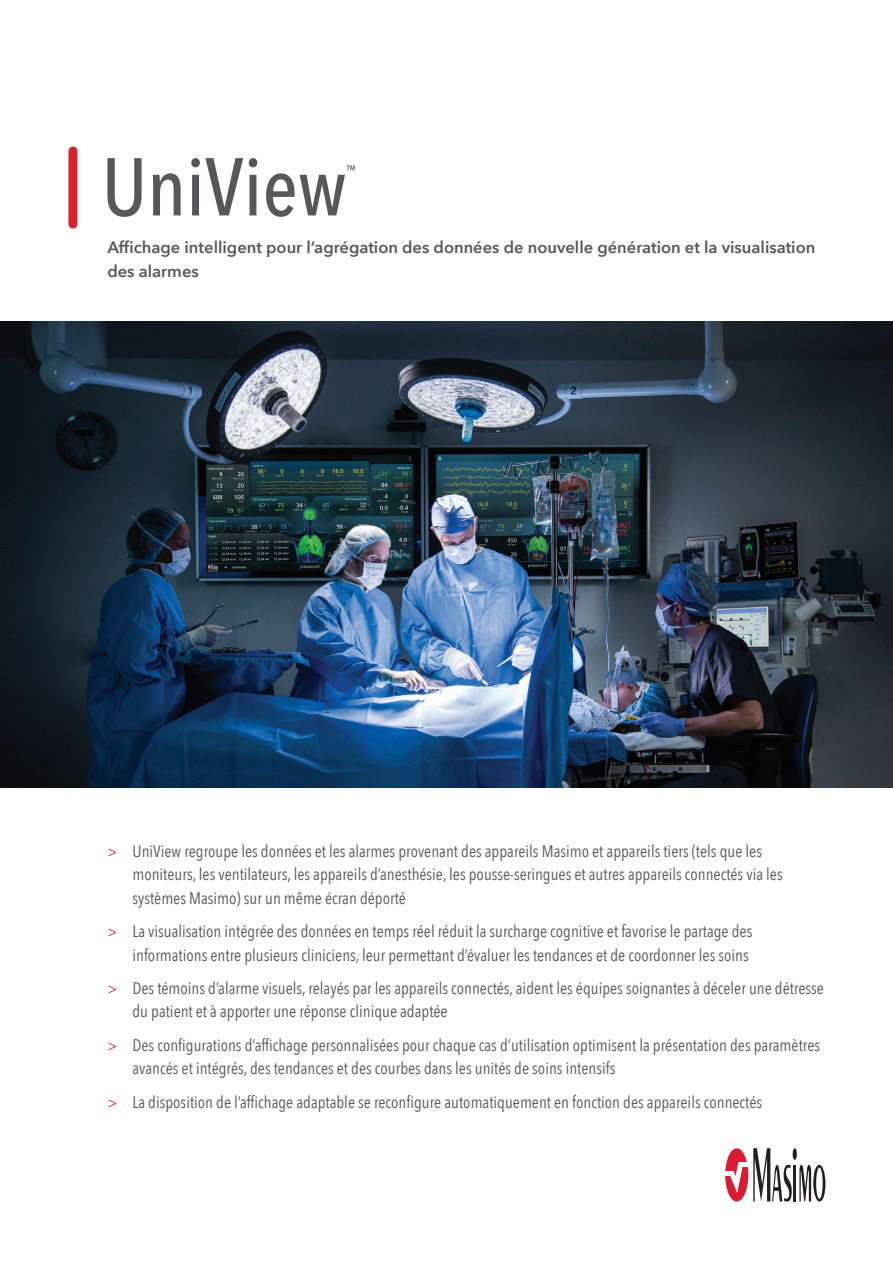
<style>
.page{position:relative;width:893px;height:1263px;background:#fff}
.page>*{position:absolute;margin:0;border:0;box-sizing:border-box;transform-origin:0 0}
.t1{font:500 81px "Avenir Next Condensed";color:#57585a}
.t2{font:16.8px/23.4px "Avenir Next Condensed";color:#57585a}
.t3{font:600 16.5px/24px "Avenir Next";color:#57585a}
.t4{font:500 12.3px "Avenir Next Condensed";color:#57585a}
.s1{font-size:15px;color:#d1232a}
</style>
<div class="page">
<svg style="left:793px;top:1148px;width:4px;height:12px"></svg>
<hr style="left:794px;top:1165px;width:2px;height:36px;background:#231f20">
<svg style="left:799px;top:1165px;width:26px;height:36px"></svg>
<svg style="left:725px;top:1148px;width:67px;height:53px"></svg>
<div style="left:68px;top:151px;width:9px;height:73px;background:#da2128"></div>
<img style="left:0;top:321px;width:893px;height:466px">
<h1 class="t1" style="left:102px;top:138px;width:246px">UniView</h1>
<p class="t4" style="left:347px;top:162px;width:11px">™</p>
<p class="t3" style="left:107px;top:235px;width:710px">Affichage intelligent pour l’agrégation des données de nouvelle génération et la visualisation des alarmes</p>
<p class="t2" style="left:132px;top:838px;width:652px;text-indent:-25px"><span class="s1">&gt;</span> UniView regroupe les données et les alarmes provenant des appareils Masimo et appareils tiers (tels que les moniteurs, les ventilateurs, les appareils d’anesthésie, les pousse-seringues et autres appareils connectés via les systèmes Masimo) sur un même écran déporté</p>
<p class="t2" style="left:107px;top:919px;width:647px;text-align:right"><span class="s1">&gt;</span> La visualisation intégrée des données en temps réel réduit la surcharge cognitive et favorise le partage des informations entre plusieurs cliniciens, leur permettant d’évaluer les tendances et de coordonner les soins</p>
<p class="t2" style="left:132px;top:976px;width:693px;text-indent:-25px"><span class="s1">&gt;</span> Des témoins d’alarme visuels, relayés par les appareils connectés, aident les équipes soignantes à déceler une détresse du patient et à apporter une réponse clinique adaptée</p>
<p class="t2" style="left:132px;top:1032px;width:689px;text-indent:-25px"><span class="s1">&gt;</span> Des configurations d’affichage personnalisées pour chaque cas d’utilisation optimisent la présentation des paramètres avancés et intégrés, des tendances et des courbes dans les unités de soins intensifs</p>
<p class="t2" style="left:107px;top:1089px;width:656px"><span class="s1">&gt;</span> La disposition de l’affichage adaptable se reconfigure automatiquement en fonction des appareils connectés</p>
</div>
